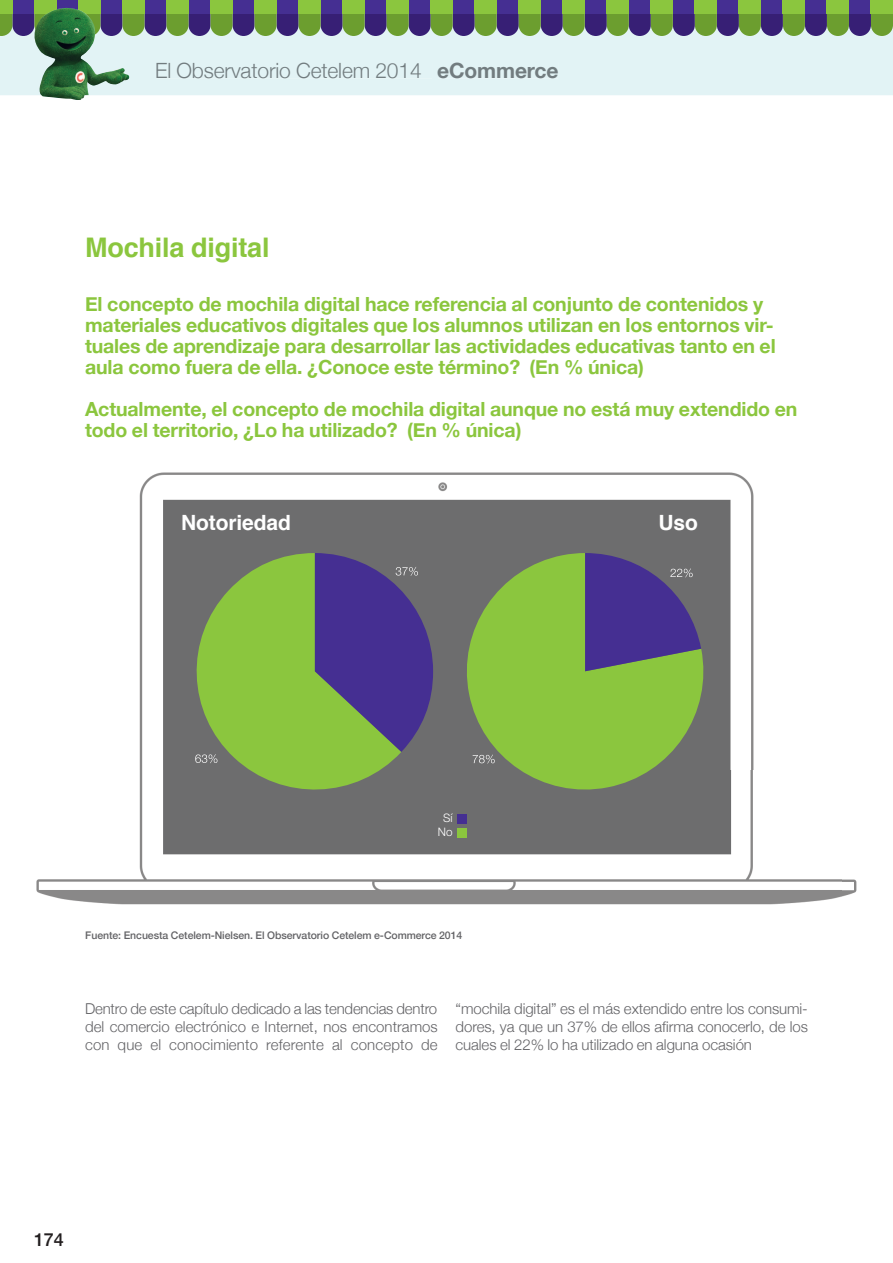
<style>
.page{position:relative;width:893px;height:1263px;background:#fff}
.page>*{position:absolute;margin:0;border:0;box-sizing:border-box;transform-origin:0 0}
.t1{font:700 27px "Helvetica";letter-spacing:-.005em;color:#8bc63e}
.t2{font:300 21px "Helvetica Neue";letter-spacing:-.005em;color:#727c7f}
.t3{font:700 21px "Helvetica";letter-spacing:-.005em;color:#fff}
.t4{font:700 19.5px/21px "Helvetica Neue";letter-spacing:-.005em;color:#8bc63e}
.t5{font:500 18px "Helvetica Neue";color:#231f20}
.t6{font:300 15px/18px "Helvetica Neue";letter-spacing:-.005em;color:#636366;text-align:justify}
.t7{font:300 11.7px/14.2px "Helvetica Neue";color:#fff;text-align:center}
.t8{font:500 10.5px "Helvetica Neue";letter-spacing:-.005em;color:#636366}
.s1{font-weight:700}
</style>
<div class="page">
<div style="left:0;top:36px;width:893px;height:59px;background:#e2f3f5"></div>
<div style="left:673px;top:0;width:22px;height:14px;background:#452f92"></div>
<div style="left:12px;top:0;width:22px;height:14px;background:#452f92"></div>
<div style="left:321px;top:0;width:22px;height:14px;background:#452f92"></div>
<div style="left:144px;top:0;width:23px;height:14px;background:#452f92"></div>
<div style="left:497px;top:0;width:22px;height:14px;background:#452f92"></div>
<div style="left:717px;top:0;width:22px;height:14px;background:#452f92"></div>
<div style="left:56px;top:0;width:22px;height:14px;background:#452f92"></div>
<div style="left:409px;top:0;width:22px;height:14px;background:#452f92"></div>
<div style="left:233px;top:0;width:22px;height:14px;background:#452f92"></div>
<div style="left:585px;top:0;width:22px;height:14px;background:#452f92"></div>
<div style="left:805px;top:0;width:22px;height:14px;background:#452f92"></div>
<div style="left:365px;top:0;width:22px;height:14px;background:#452f92"></div>
<div style="left:189px;top:0;width:22px;height:14px;background:#452f92"></div>
<div style="left:541px;top:0;width:22px;height:14px;background:#452f92"></div>
<div style="left:761px;top:0;width:22px;height:14px;background:#452f92"></div>
<div style="left:100px;top:0;width:22px;height:14px;background:#452f92"></div>
<div style="left:453px;top:0;width:22px;height:14px;background:#452f92"></div>
<div style="left:277px;top:0;width:22px;height:14px;background:#452f92"></div>
<div style="left:629px;top:0;width:22px;height:14px;background:#452f92"></div>
<div style="left:849px;top:0;width:22px;height:14px;background:#452f92"></div>
<svg style="left:0;top:14px;width:893px;height:22px;background:#616f63"></svg>
<div style="left:0;top:0;width:12px;height:14px;background:#8bc63e"></div>
<div style="left:343px;top:0;width:22px;height:14px;background:#8bc63e"></div>
<div style="left:166px;top:0;width:23px;height:14px;background:#8bc63e"></div>
<div style="left:519px;top:0;width:22px;height:14px;background:#8bc63e"></div>
<div style="left:739px;top:0;width:22px;height:14px;background:#8bc63e"></div>
<div style="left:78px;top:0;width:22px;height:14px;background:#8bc63e"></div>
<div style="left:431px;top:0;width:22px;height:14px;background:#8bc63e"></div>
<div style="left:255px;top:0;width:22px;height:14px;background:#8bc63e"></div>
<div style="left:607px;top:0;width:22px;height:14px;background:#8bc63e"></div>
<div style="left:827px;top:0;width:22px;height:14px;background:#8bc63e"></div>
<div style="left:387px;top:0;width:22px;height:14px;background:#8bc63e"></div>
<div style="left:211px;top:0;width:22px;height:14px;background:#8bc63e"></div>
<div style="left:563px;top:0;width:22px;height:14px;background:#8bc63e"></div>
<div style="left:783px;top:0;width:22px;height:14px;background:#8bc63e"></div>
<div style="left:122px;top:0;width:23px;height:14px;background:#8bc63e"></div>
<div style="left:475px;top:0;width:22px;height:14px;background:#8bc63e"></div>
<div style="left:34px;top:0;width:22px;height:14px;background:#8bc63e"></div>
<div style="left:695px;top:0;width:22px;height:14px;background:#8bc63e"></div>
<div style="left:299px;top:0;width:22px;height:14px;background:#8bc63e"></div>
<div style="left:651px;top:0;width:22px;height:14px;background:#8bc63e"></div>
<div style="left:871px;top:0;width:22px;height:14px;background:#8bc63e"></div>
<div style="left:157px;top:63px;width:275px;height:15px;background:#e2f3f5"></div>
<div style="left:438px;top:63px;width:120px;height:15px;background:#e2f3f5"></div>
<img style="left:32px;top:8px;width:98px;height:92px">
<img style="left:36px;top:472px;width:821px;height:433px">
<svg style="left:184px;top:553px;width:217px;height:249px;background:#80a74e"></svg>
<svg style="left:457px;top:553px;width:257px;height:247px;background:#80a84e"></svg>
<svg style="left:315px;top:553px;width:118px;height:199px;background:#564f80"></svg>
<svg style="left:195px;top:754px;width:22px;height:9px"></svg>
<svg style="left:585px;top:553px;width:116px;height:118px;background:#534983"></svg>
<svg style="left:473px;top:755px;width:22px;height:8px"></svg>
<div style="left:457px;top:814px;width:10px;height:9px;background:#452f92"></div>
<div style="left:457px;top:828px;width:10px;height:9px;background:#8bc63e"></div>
<p class="t2" style="left:155px;top:53px;width:405px">El Observatorio Cetelem 2014 <span class="s1">eCommerce</span></p>
<h1 class="t1" style="left:85px;top:225px;width:186px">Mochila digital</h1>
<p class="t4" style="left:85px;top:294px;width:692px">El concepto de mochila digital hace referencia al conjunto de contenidos y materiales educativos digitales que los alumnos utilizan en los entornos vir&shy;tuales de aprendizaje para desarrollar las actividades educativas tanto en el aula como fuera de ella. ¿Conoce este término? (En % única)</p>
<p class="t4" style="left:85px;top:399px;width:714px">Actualmente, el concepto de mochila digital aunque no está muy extendido en todo el territorio, ¿Lo ha utilizado? (En % única)</p>
<p class="t3" style="left:181px;top:505px;width:111px">Notoriedad</p>
<p class="t3" style="left:658px;top:505px;width:41px">Uso</p>
<p class="t7" style="left:438px;top:810px;width:16px">Sí<br>No</p>
<p class="t8" style="left:85px;top:926px;width:379px">Fuente: Encuesta Cetelem-Nielsen. El Observatorio Cetelem e-Commerce 2014</p>
<p class="t6" style="left:85px;top:998px;width:354px">Dentro de este capítulo dedicado a las tendencias dentro del comercio electrónico e Internet, nos encontramos con que el conocimiento referente al concepto de</p>
<p class="t6" style="left:456px;top:998px;width:354px">“mochila digital” es el más extendido entre los consumi&shy;dores, ya que un 37% de ellos afirma conocerlo, de los cuales el 22% lo ha utilizado en alguna ocasión</p>
<p class="t5" style="left:34px;top:1225px;width:31px">174</p>
</div>
